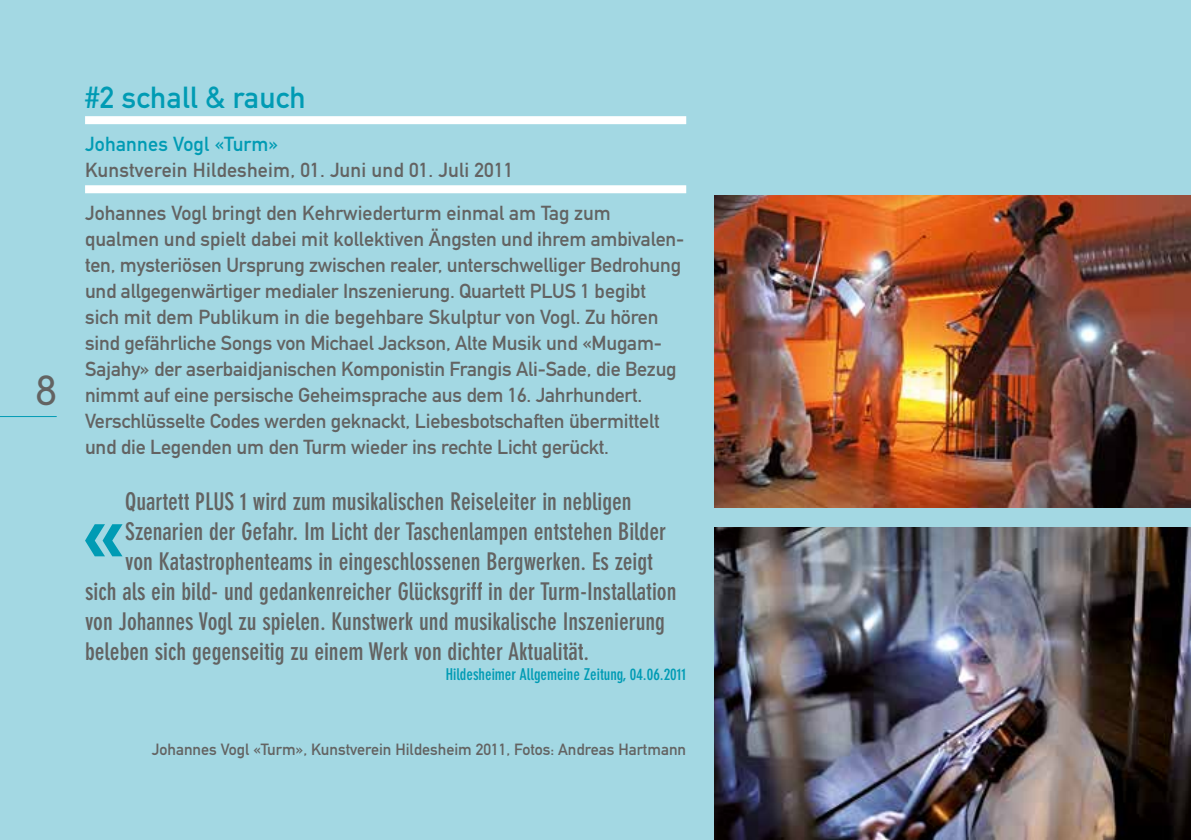
<style>
.page{position:relative;width:1191px;height:840px;background:#fff}
.page>*{position:absolute;margin:0;border:0;box-sizing:border-box;transform-origin:0 0}
.t1{font:700 condensed 105.6px "DIN Neuzeit Grotesk";color:#009bb4}
.t2{font:300 40px "DIN Neuzeit Grotesk";color:#636362}
.t3{font:30px "DIN Mittelschrift";letter-spacing:.01em;color:#009bb4}
.t4{font:700 condensed 24px "DIN Neuzeit Grotesk";color:#636362}
.t5{font:20px/26px "DIN Mittelschrift";letter-spacing:-.01em;color:#636362}
.t6{font:20px "DIN Mittelschrift";letter-spacing:.01em;color:#009bb4}
.t7{font:16px "DIN Mittelschrift";color:#636362}
.t8{font:700 condensed 16px "DIN Neuzeit Grotesk";color:#009bb4}
</style>
<div class="page">
<div style="left:0;top:0;width:1191px;height:839px;background:#a3d8e3"></div>
<div style="left:85px;top:116px;width:601px;height:8px;background:#fff"></div>
<div style="left:85px;top:185px;width:601px;height:8px;background:#fff"></div>
<img style="left:714px;top:527px;width:477px;height:312px">
<img style="left:714px;top:196px;width:477px;height:311px">
<hr style="left:0;top:416px;width:57px;height:1px;background:#009bb4">
<h2 class="t2" style="left:36px;top:366px;width:22px">8</h2>
<h3 class="t3" style="left:85px;top:79px;width:222px">#2 schall &amp; rauch</h3>
<p class="t6" style="left:85px;top:132px;width:195px">Johannes Vogl «Turm»</p>
<p class="t5" style="left:85px;top:148px;width:527px;line-height:43px">Kunstverein Hildesheim, 01. Juni und 01. Juli 2011<br>Johannes Vogl bringt den Kehrwiederturm einmal am Tag zum</p>
<p class="t5" style="left:85px;top:226px;width:600px">qualmen und spielt dabei mit kollektiven Ängsten und ihrem ambivalen&shy;ten, mysteriösen Ursprung zwischen realer, unterschwelliger Bedrohung und allgegenwärtiger medialer Inszenierung. Quartett PLUS 1 begibt sich mit dem Publikum in die begehbare Skulptur von Vogl. Zu hören sind gefährliche Songs von Michael Jackson, Alte Musik und «Mugam-Sajahy» der aserbaidjanischen Komponistin Frangis Ali-Sade, die Bezug nimmt auf eine persische Geheimsprache aus dem 16. Jahrhundert.<br>Verschlüsselte Codes werden geknackt, Liebesbotschaften übermittelt und die Legenden um den Turm wieder ins rechte Licht gerückt.</p>
<p class="t4" style="left:125px;top:487px;width:508px">Quartett PLUS 1 wird zum musikalischen Reiseleiter in nebligen</p>
<p class="t4" style="left:125px;top:517px;width:542px">Szenarien der Gefahr. Im Licht der Taschenlampen entstehen Bilder</p>
<p class="t4" style="left:125px;top:547px;width:529px">von Katastrophenteams in eingeschlossenen Bergwerken. Es zeigt</p>
<p class="t4" style="left:85px;top:577px;width:593px">sich als ein bild- und gedankenreicher Glücksgriff in der Turm-Installation</p>
<p class="t4" style="left:85px;top:607px;width:581px">von Johannes Vogl zu spielen. Kunstwerk und musikalische Inszenierung</p>
<p class="t4" style="left:85px;top:637px;width:506px">beleben sich gegenseitig zu einem Werk von dichter Aktualität.</p>
<p class="t8" style="left:446px;top:665px;width:242px">Hildesheimer Allgemeine Zeitung, 04.06.2011</p>
<h1 class="t1" style="left:82px;top:471px;width:44px">«</h1>
<p class="t7" style="left:152px;top:739px;width:536px">Johannes Vogl «Turm», Kunstverein Hildesheim 2011, Fotos: Andreas Hartmann</p>
</div>
